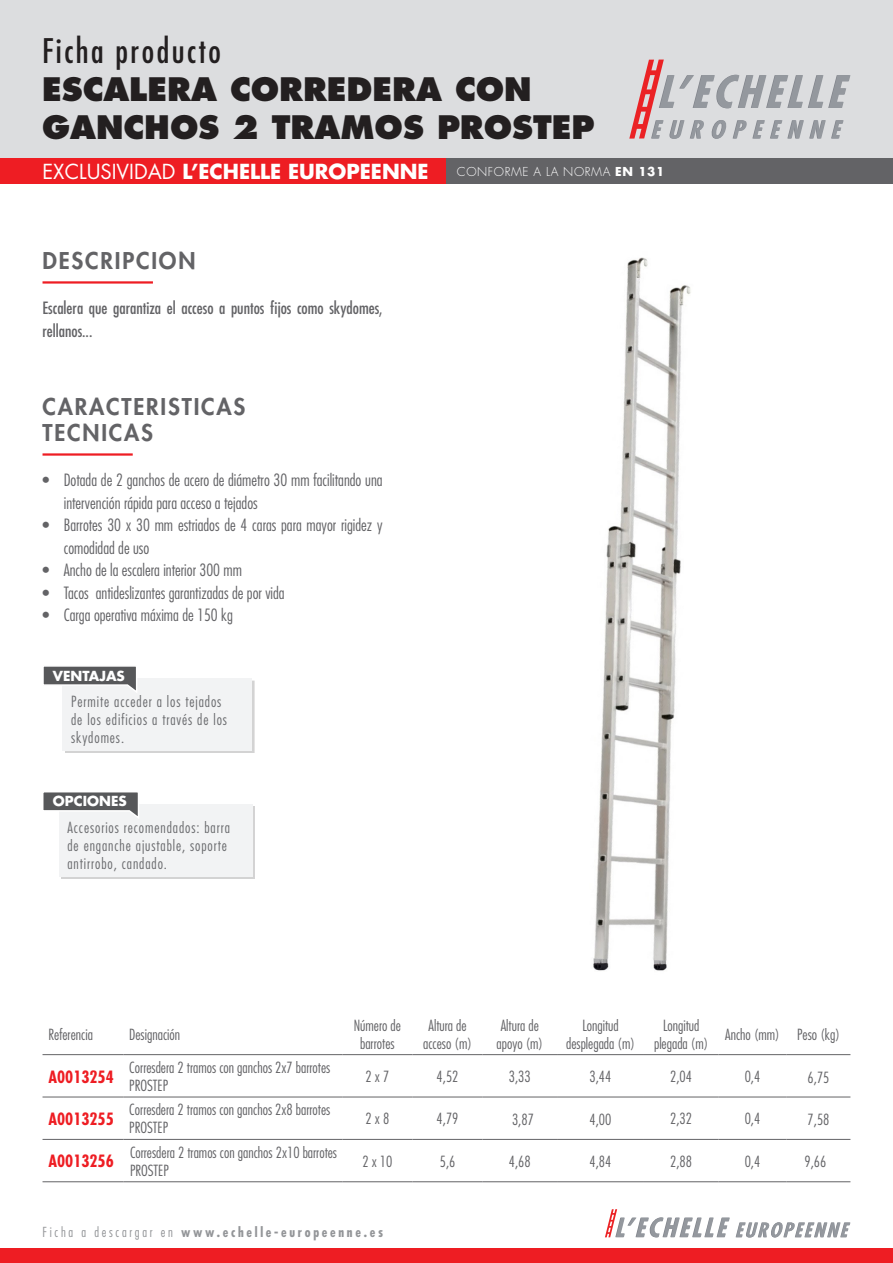
<style>
.page{position:relative;width:893px;height:1263px;background:#fff}
.page>*{position:absolute;margin:0;border:0;box-sizing:border-box;transform-origin:0 0}
.t1{font:condensed 33px "Futura Std";letter-spacing:.075em;color:#231f20}
.t2{font:800 31.5px/37.8px "Futura Std";color:#231f20}
.t3{font:800 22.5px/25.5px "Futura Std";letter-spacing:.08em;color:#636366}
.t4{font:700 20.1px "Futura Std";color:#fff}
.t5{font:300 condensed 16.5px/22.5px "Futura Std";color:#636366}
.t6{font:condensed 16.5px/22.5px "Futura Std";color:#636366}
.t7{font:700 condensed 16.5px "Futura Std";color:#ee1d23}
.t8{font:300 condensed 15px/18px "Futura Std";color:#636366}
.t9{font:300 condensed 15px/18px "Futura Std";letter-spacing:.06em;color:#6c6d70}
.t10{font:700 condensed 13.5px "Futura Std";letter-spacing:.2em;color:#939598}
.t11{font:300 condensed 13.5px "Futura Std";letter-spacing:.2em;color:#939598}
.t12{font:700 13.5px "Futura Std";color:#fff}
.t13{font:300 12px "Futura Std";letter-spacing:.05em;color:#fff}
.s1{font-weight:400}
.s2{font-weight:700}
</style>
<div class="page">
<hr style="left:43px;top:453px;width:90px;height:3px;background:#ee1d23">
<hr style="left:43px;top:281px;width:110px;height:3px;background:#ee1d23">
<hr style="left:43px;top:1097px;width:80px;height:1px;background:#636366">
<hr style="left:123px;top:1097px;width:219px;height:1px;background:#636366">
<hr style="left:342px;top:1097px;width:70px;height:1px;background:#636366">
<hr style="left:412px;top:1097px;width:71px;height:1px;background:#636366">
<hr style="left:483px;top:1097px;width:74px;height:1px;background:#636366">
<hr style="left:557px;top:1097px;width:87px;height:1px;background:#636366">
<hr style="left:644px;top:1097px;width:74px;height:1px;background:#636366">
<hr style="left:718px;top:1097px;width:69px;height:1px;background:#636366">
<hr style="left:787px;top:1097px;width:63px;height:1px;background:#636366">
<hr style="left:43px;top:1139px;width:80px;height:1px;background:#636366">
<hr style="left:123px;top:1139px;width:219px;height:1px;background:#636366">
<hr style="left:342px;top:1139px;width:70px;height:1px;background:#636366">
<hr style="left:412px;top:1139px;width:71px;height:1px;background:#636366">
<hr style="left:483px;top:1139px;width:74px;height:1px;background:#636366">
<hr style="left:557px;top:1139px;width:87px;height:1px;background:#636366">
<hr style="left:644px;top:1139px;width:74px;height:1px;background:#636366">
<hr style="left:718px;top:1139px;width:69px;height:1px;background:#636366">
<hr style="left:787px;top:1139px;width:63px;height:1px;background:#636366">
<hr style="left:43px;top:1181px;width:80px;height:1px;background:#636366">
<hr style="left:123px;top:1181px;width:219px;height:1px;background:#636366">
<hr style="left:342px;top:1181px;width:70px;height:1px;background:#636366">
<hr style="left:412px;top:1181px;width:71px;height:1px;background:#636366">
<hr style="left:483px;top:1181px;width:74px;height:1px;background:#636366">
<hr style="left:557px;top:1181px;width:87px;height:1px;background:#636366">
<hr style="left:644px;top:1181px;width:74px;height:1px;background:#636366">
<hr style="left:718px;top:1181px;width:69px;height:1px;background:#636366">
<hr style="left:787px;top:1181px;width:63px;height:1px;background:#636366">
<hr style="left:43px;top:1054px;width:80px;height:1px;background:#636366">
<hr style="left:123px;top:1054px;width:219px;height:1px;background:#636366">
<hr style="left:342px;top:1054px;width:70px;height:1px;background:#636366">
<hr style="left:412px;top:1054px;width:71px;height:1px;background:#636366">
<hr style="left:483px;top:1054px;width:74px;height:1px;background:#636366">
<hr style="left:557px;top:1054px;width:87px;height:1px;background:#636366">
<hr style="left:644px;top:1054px;width:74px;height:1px;background:#636366">
<hr style="left:718px;top:1054px;width:69px;height:1px;background:#636366">
<hr style="left:787px;top:1054px;width:63px;height:1px;background:#636366">
<div style="left:65px;top:680px;width:189px;height:73px;background:#d3d3d3"></div>
<div style="left:63px;top:678px;width:189px;height:73px;background:#f2f3f4"></div>
<svg style="left:43px;top:666px;width:94px;height:29px"></svg>
<div style="left:61px;top:806px;width:194px;height:73px;background:#231f20;opacity:.2"></div>
<div style="left:59px;top:804px;width:193px;height:73px;background:#f2f3f4"></div>
<svg style="left:43px;top:792px;width:96px;height:26px"></svg>
<div style="left:0;top:0;width:893px;height:171px;background:#dcdddf"></div>
<div style="left:0;top:1249px;width:893px;height:14px;background:#ee1d23"></div>
<svg style="left:605px;top:1209px;width:245px;height:28px"></svg>
<svg style="left:629px;top:60px;width:221px;height:79px"></svg>
<div style="left:0;top:158px;width:446px;height:26px;background:#ee1d23"></div>
<div style="left:446px;top:158px;width:447px;height:26px;background:#636366"></div>
<img style="left:593px;top:257px;width:98px;height:714px">
<h1 class="t1" style="left:42px;top:31px;width:180px">Ficha producto</h1>
<h2 class="t2" style="left:42px;top:70px;width:554px">ESCALERA CORREDERA CON<br>GANCHOS 2 TRAMOS PROSTEP</h2>
<h3 class="t4" style="left:43px;top:158px;width:388px"><span class="s1">EXCLUSIVIDAD</span> ’L ECHELLE EUROPEENNE</h3>
<h3 class="t3" style="left:43px;top:247px;width:154px">DESCRIPCION</h3>
<p class="t6" style="left:43px;top:297px;width:342px">Escalera que garantiza el acceso a puntos fijos como skydomes, rellanos...</p>
<h3 class="t3" style="left:43px;top:394px;width:204px">CARACTERISTICAS<br>TECNICAS</h3>
<p class="t5" style="left:64px;top:469px;width:320px">Dotada de 2 ganchos de acero de diámetro 30 mm facilitando una</p>
<p class="t5" style="left:43px;top:469px;width:8px">•</p>
<p class="t5" style="left:43px;top:514px;width:8px">•</p>
<p class="t5" style="left:43px;top:559px;width:8px">•</p>
<p class="t5" style="left:43px;top:581px;width:8px">•</p>
<p class="t5" style="left:43px;top:604px;width:8px">•</p>
<p class="t5" style="left:64px;top:491px;width:320px">intervención rápida para acceso a tejados<br>Barrotes 30 x 30 mm estriados de 4 caras para mayor rigidez y</p>
<p class="t5" style="left:64px;top:536px;width:180px">comodidad de uso<br>Ancho de la escalera interior 300 mm</p>
<p class="t5" style="left:64px;top:581px;width:222px">Tacos antideslizantes garantizadas de por vida</p>
<p class="t5" style="left:64px;top:604px;width:171px">Carga operativa máxima de 150 kg</p>
<p class="t12" style="left:53px;top:666px;width:73px">VENTAJAS</p>
<p class="t9" style="left:71px;top:692px;width:157px">Permite acceder a los tejados de los edificios a través de los skydomes.</p>
<p class="t12" style="left:53px;top:792px;width:75px">OPCIONES</p>
<p class="t9" style="left:68px;top:818px;width:164px">Accesorios recomendados: barra de enganche ajustable, soporte antirrobo, candado.</p>
<p class="t13" style="left:457px;top:164px;width:209px">CONFORME A LA NORMA <span class="s2">EN 131</span></p>
<p class="t8" style="left:49px;top:1025px;width:46px">Referencia</p>
<p class="t8" style="left:129px;top:1025px;width:52px">Designación</p>
<p class="t8" style="left:354px;top:1016px;width:49px">Número de</p>
<p class="t8" style="left:360px;top:1034px;width:36px">barrotes</p>
<p class="t8" style="left:423px;top:1016px;width:50px;text-align:center">Altura de acceso (m(</p>
<p class="t8" style="left:497px;top:1016px;width:48px">Altura de apoyo (m(</p>
<p class="t8" style="left:566px;top:1016px;width:70px;text-align:center">Longitud desplegada (m(</p>
<p class="t8" style="left:663px;top:1016px;width:38px">Longitud</p>
<p class="t8" style="left:654px;top:1034px;width:56px">plegada )m(</p>
<p class="t8" style="left:725px;top:1025px;width:56px">Ancho (mm)</p>
<p class="t8" style="left:797px;top:1025px;width:44px">Peso (kg(</p>
<p class="t8" style="left:129px;top:1058px;width:203px">Corresdera 2 tramos con ganchos 7x2 barrotes</p>
<p class="t7" style="left:49px;top:1066px;width:67px">A0013254</p>
<p class="t8" style="left:808px;top:1068px;width:23px">6,75</p>
<p class="t8" style="left:365px;top:1067px;width:25px">7x2</p>
<p class="t8" style="left:437px;top:1067px;width:23px">4,52</p>
<p class="t8" style="left:509px;top:1067px;width:23px">3,33</p>
<p class="t8" style="left:590px;top:1067px;width:23px">3,44</p>
<p class="t8" style="left:670px;top:1067px;width:23px">2,04</p>
<p class="t8" style="left:745px;top:1067px;width:17px">0,4</p>
<p class="t8" style="left:129px;top:1073px;width:203px;line-height:24.3px">PROSTEP<br>Corresdera 2 tramos con ganchos 8x2 barrotes</p>
<p class="t7" style="left:49px;top:1109px;width:67px">A0013255</p>
<p class="t8" style="left:808px;top:1110px;width:23px">7,58</p>
<p class="t8" style="left:365px;top:1110px;width:25px">8x2</p>
<p class="t8" style="left:437px;top:1110px;width:23px">4,79</p>
<p class="t8" style="left:670px;top:1110px;width:23px">2,32</p>
<p class="t8" style="left:745px;top:1110px;width:17px">0,4</p>
<p class="t8" style="left:512px;top:1110px;width:23px">3,87</p>
<p class="t8" style="left:590px;top:1110px;width:23px">4,00</p>
<p class="t8" style="left:129px;top:1116px;width:209px;line-height:24.3px">PROSTEP<br>Corresdera 2 tramos con ganchos x2 10 barrotes</p>
<p class="t7" style="left:49px;top:1151px;width:67px">A0013256</p>
<p class="t8" style="left:804px;top:1153px;width:23px">9,66</p>
<p class="t8" style="left:362px;top:1152px;width:31px">x2 10</p>
<p class="t8" style="left:670px;top:1152px;width:23px">2,88</p>
<p class="t8" style="left:745px;top:1152px;width:17px">0,4</p>
<p class="t8" style="left:440px;top:1152px;width:17px">5,6</p>
<p class="t8" style="left:509px;top:1153px;width:23px">4,68</p>
<p class="t8" style="left:590px;top:1153px;width:23px">4,84</p>
<p class="t8" style="left:130px;top:1161px;width:40px">PROSTEP</p>
<p class="t11" style="left:43px;top:1224px;width:32px">Ficha</p>
<p class="t11" style="left:82px;top:1224px;width:6px">a</p>
<p class="t11" style="left:94px;top:1224px;width:60px">descargar</p>
<p class="t11" style="left:161px;top:1224px;width:14px">en</p>
<p class="t10" style="left:181px;top:1224px;width:203px">www.echelle-europeenne.es</p>
</div>
